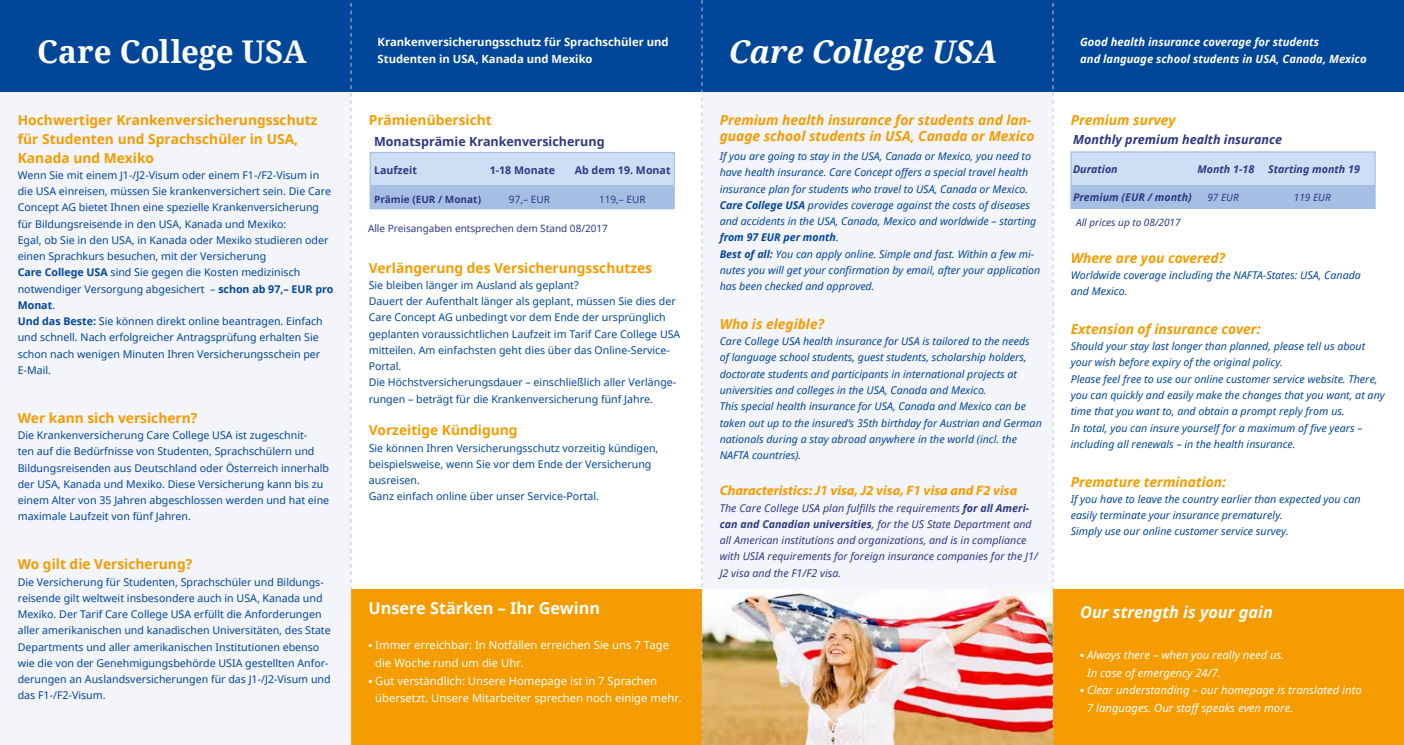
<style>
.page{position:relative;width:1404px;height:745px;background:#fff}
.page>*{position:absolute;margin:0;border:0;box-sizing:border-box;transform-origin:0 0}
.t1{font:700 31.25px "Noto Serif";letter-spacing:-.005em;color:#fff}
.t2{font:italic 700 31.25px "Noto Serif";letter-spacing:-.005em;color:#fff}
.t3{font:700 16.25px "Noto Sans";color:#fff}
.t4{font:italic 700 16.25px "Noto Sans";color:#fff}
.t5{font:700 13.75px/18.8px "Noto Sans";color:#f59c00}
.t6{font:italic 700 13.75px/16.2px "Noto Sans";color:#f59c00}
.t7{font:italic 700 13.75px "Myriad Pro";color:#f59c00}
.t8{font:700 12.5px "Noto Sans";color:#2f3784}
.t9{font:italic 700 12.5px "Noto Sans";color:#2f3784}
.t10{font:11.25px/17.5px "Noto Sans";color:#fff}
.t11{font:italic 11.25px/17.5px "Noto Sans";color:#fff}
.t12{font:italic 700 11.25px/17.5px "Noto Sans";color:#fff}
.t13{font:700 11.25px/17.5px "Noto Sans";color:#fff}
.t14{font:10.62px/16.2px "Noto Sans";color:#004799}
.t15{font:italic 10.62px/16.2px "Noto Sans";color:#004799}
.t16{font:italic 10.62px/16.2px "Noto Sans";color:#2f3784}
.t17{font:italic 700 10.62px "Noto Sans";color:#2f3784}
.t18{font:700 10.62px "Noto Sans";color:#2f3784}
.t19{font:10px "Noto Sans";color:#2f3784}
.t20{font:italic 10px "Noto Sans";color:#2f3784}
.t21{font:700 10px "Noto Sans";color:#2f3784}
.s1{font-weight:700}
</style>
<div class="page">
<div style="left:0;top:0;width:351px;height:744px;background:#f4f4fb"></div>
<div style="left:702px;top:0;width:350px;height:744px;background:#f4f4fb"></div>
<div style="left:351px;top:588px;width:1052px;height:156px;background:#f59c00"></div>
<img style="left:702px;top:588px;width:350px;height:156px">
<div style="left:0;top:0;width:1403px;height:91px;background:#004799"></div>
<div style="left:369px;top:152px;width:305px;height:57px;background:#ccdff5;border:1px solid #a7bee4"></div>
<div style="left:370px;top:185px;width:303px;height:24px;background:#a7bee4"></div>
<div style="left:1070px;top:151px;width:305px;height:58px;background:#ccdff5;border:1px solid #a7bee4"></div>
<div style="left:1071px;top:185px;width:303px;height:24px;background:#a7bee4"></div>
<svg style="left:701px;top:0;width:1px;height:744px"></svg>
<svg style="left:350px;top:3px;width:1px;height:741px"></svg>
<svg style="left:1052px;top:3px;width:1px;height:741px"></svg>
<p class="t13" style="left:377px;top:33px;width:292px">Krankenversicherungsschutz für Sprachschüler und<br>Studenten in USA, Kanada und Mexiko</p>
<p class="t12" style="left:1080px;top:33px;width:288px">Good health insurance coverage for students<br>and language school students in USA, Canada, Mexico</p>
<h1 class="t1" style="left:37px;top:30px;width:271px">Care College USA</h1>
<h1 class="t2" style="left:728px;top:30px;width:270px">Care College USA</h1>
<p class="t5" style="left:18px;top:110px;width:301px">Hochwertiger Krankenversicherungsschutz für Studenten und Sprachschüler in USA,<br>Kanada und Mexiko</p>
<p class="t14" style="left:18px;top:166px;width:317px">Wenn Sie mit einem J1-/J2-Visum oder einem F1-/F2-Visum in die USA einreisen, müssen Sie krankenversichert sein. Die Care Concept AG bietet Ihnen eine spezielle Krankenversicherung für Bildungsreisende in den USA, Kanada und Mexiko:<br>Egal, ob Sie in den USA, in Kanada oder Mexiko studieren oder einen Sprachkurs besuchen, mit der Versicherung<br><span class="s1">Care College USA</span> sind Sie gegen die Kosten medizinisch notwendiger Versorgung abgesichert – <span class="s1">schon ab 97,– EUR pro Monat</span>.<br><span class="s1">Und das Beste:</span> Sie können direkt online beantragen. Einfach und schnell. Nach erfolgreicher Antragsprüfung erhalten Sie schon nach wenigen Minuten Ihren Versicherungsschein per E-Mail.</p>
<p class="t5" style="left:18px;top:408px;width:181px">Wer kann sich versichern?</p>
<p class="t14" style="left:18px;top:426px;width:313px">Die Krankenversicherung Care College USA ist zugeschnit-<br>ten auf die Bedürfnisse von Studenten, Sprachschülern und Bildungsreisenden aus Deutschland oder Österreich innerhalb der USA, Kanada und Mexiko. Diese Versicherung kann bis zu einem Alter von 35 Jahren abgeschlossen werden und hat eine maximale Laufzeit von fünf Jahren.</p>
<p class="t5" style="left:18px;top:554px;width:176px">Wo gilt die Versicherung?</p>
<p class="t14" style="left:18px;top:573px;width:314px">Die Versicherung für Studenten, Sprachschüler und Bildungs&shy;reisende gilt weltweit insbesondere auch in USA, Kanada und Mexiko. Der Tarif Care College USA erfüllt die Anforderungen aller amerikanischen und kanadischen Universitäten, des State Departments und aller amerikanischen Institutionen ebenso wie die von der Genehmigungsbehörde USIA gestellten Anfor&shy;derungen an Auslandsversicherungen für das J1-/J2-Visum und das F1-/F2-Visum.</p>
<p class="t5" style="left:369px;top:110px;width:125px">Prämienübersicht</p>
<p class="t8" style="left:374px;top:132px;width:232px">Monatsprämie Krankenversicherung</p>
<p class="t18" style="left:374px;top:163px;width:44px">Laufzeit</p>
<p class="t18" style="left:489px;top:163px;width:67px">1-18 Monate</p>
<p class="t18" style="left:574px;top:163px;width:97px">Ab dem 19. Monat</p>
<p class="t21" style="left:374px;top:192px;width:108px">Prämie (EUR / Monat)</p>
<p class="t19" style="left:509px;top:192px;width:42px">97,– EUR</p>
<p class="t19" style="left:599px;top:192px;width:48px">119,– EUR</p>
<p class="t19" style="left:368px;top:221px;width:241px">Alle Preisangaben entsprechen dem Stand 08/2017</p>
<p class="t5" style="left:369px;top:258px;width:285px">Verlängerung des Versicherungsschutzes</p>
<p class="t14" style="left:369px;top:276px;width:313px">Sie bleiben länger im Ausland als geplant?<br>Dauert der Aufenthalt länger als geplant, müssen Sie dies der Care Concept AG unbedingt vor dem Ende der ursprünglich geplanten voraussichtlichen Laufzeit im Tarif Care College USA mitteilen. Am einfachsten geht dies über das Online-Service-Portal.<br>Die Höchstversicherungsdauer – einschließlich aller Verlänge&shy;rungen – beträgt für die Krankenversicherung fünf Jahre.</p>
<p class="t5" style="left:369px;top:420px;width:150px">Vorzeitige Kündigung</p>
<p class="t14" style="left:369px;top:439px;width:291px">Sie können Ihren Versicherungsschutz vorzeitig kündigen, beispielsweise, wenn Sie vor dem Ende der Versicherung ausreisen.<br>Ganz einfach online über unser Service-Portal.</p>
<h2 class="t3" style="left:368px;top:596px;width:233px">Unsere Stärken – Ihr Gewinn</h2>
<p class="t10" style="left:375px;top:636px;width:295px;text-indent:-7px">▪ Immer erreichbar: In Notfällen erreichen Sie uns 7 Tage die Woche rund um die Uhr.</p>
<p class="t10" style="left:375px;top:671px;width:308px;text-indent:-7px">▪ Gut verständlich: Unsere Homepage ist in 7 Sprachen übersetzt. Unsere Mitarbeiter sprechen noch einige mehr.</p>
<p class="t6" style="left:719px;top:111px;width:316px">Premium health insurance for students and lan&shy;guage school students in USA, Canada or Mexico</p>
<p class="t15" style="left:719px;top:148px;width:322px">If you are going to stay in the USA, Canada or Mexico, you need to have health insurance. Care Concept offers a special travel health insurance plan for students who travel to USA, Canada or Mexico.<br><span class="s1">Care College USA</span> provides coverage against the costs of diseases and accidents in the USA, Canada, Mexico and worldwide – starting <span class="s1">from 97 EUR per month</span>.<br><span class="s1">Best of all:</span> You can apply online. Simple and fast. Within a few mi&shy;nutes you will get your confirmation by email, after your application has been checked and approved.</p>
<p class="t6" style="left:719px;top:315px;width:106px">Who is elegible?</p>
<p class="t15" style="left:719px;top:333px;width:323px">Care College USA health insurance for USA is tailored to the needs<br>of language school students, guest students, scholarship holders, doctorate students and participants in international projects at universities and colleges in the USA, Canada and Mexico.<br>This special health insurance for USA, Canada and Mexico can be taken out up to the insured’s 35th birthday for Austrian and German nationals during a stay abroad anywhere in the world (incl. the NAFTA countries).</p>
<p class="t7" style="left:719px;top:481px;width:299px">Characteristics: J1 visa, J2 visa, F1 visa and F2 visa</p>
<p class="t16" style="left:719px;top:499px;width:319px">The Care College USA plan fulfills the requirements <span class="s1">for all Ameri&shy;can and Canadian universities</span>, for the US State Department and all American institutions and organizations, and is in compliance with USIA requirements for foreign insurance companies for the J1/ J2 visa and the F1/F2 visa.</p>
<p class="t6" style="left:1070px;top:111px;width:106px">Premium survey</p>
<p class="t9" style="left:1072px;top:130px;width:210px">Monthly premium health insurance</p>
<p class="t17" style="left:1072px;top:161px;width:46px">Duration</p>
<p class="t17" style="left:1197px;top:161px;width:58px">Month 1-18</p>
<p class="t17" style="left:1267px;top:161px;width:93px">Starting month 19</p>
<p class="t17" style="left:1072px;top:190px;width:120px">Premium (EUR / month)</p>
<p class="t20" style="left:1207px;top:191px;width:33px">97 EUR</p>
<p class="t20" style="left:1293px;top:191px;width:38px">119 EUR</p>
<p class="t20" style="left:1075px;top:215px;width:106px">All prices up to 08/2017</p>
<p class="t6" style="left:1070px;top:249px;width:156px">Where are you covered?</p>
<p class="t15" style="left:1070px;top:266px;width:292px">Worldwide coverage including the NAFTA-States: USA, Canada and Mexico.</p>
<p class="t6" style="left:1070px;top:320px;width:191px">Extension of insurance cover:</p>
<p class="t15" style="left:1070px;top:338px;width:315px">Should your stay last longer than planned, please tell us about your wish before expiry of the original policy.<br>Please feel free to use our online customer service website. There, you can quickly and easily make the changes that you want, at any time that you want to, and obtain a prompt reply from us.<br>In total, you can insure yourself for a maximum of five years – including all renewals – in the health insurance.</p>
<p class="t6" style="left:1070px;top:473px;width:157px">Premature termination:</p>
<p class="t15" style="left:1070px;top:490px;width:291px">If you have to leave the country earlier than expected you can easily terminate your insurance prematurely.<br>Simply use our online customer service survey.</p>
<h2 class="t4" style="left:1080px;top:600px;width:194px">Our strength is your gain</h2>
<p class="t11" style="left:1086px;top:645px;width:199px;text-indent:-7px">▪ Always there – when you really need us.<br>In case of emergency 24/7.</p>
<p class="t11" style="left:1086px;top:680px;width:276px;text-indent:-7px">▪ Clear understanding – our homepage is translated into<br>7 languages. Our staff speaks even more.</p>
</div>
